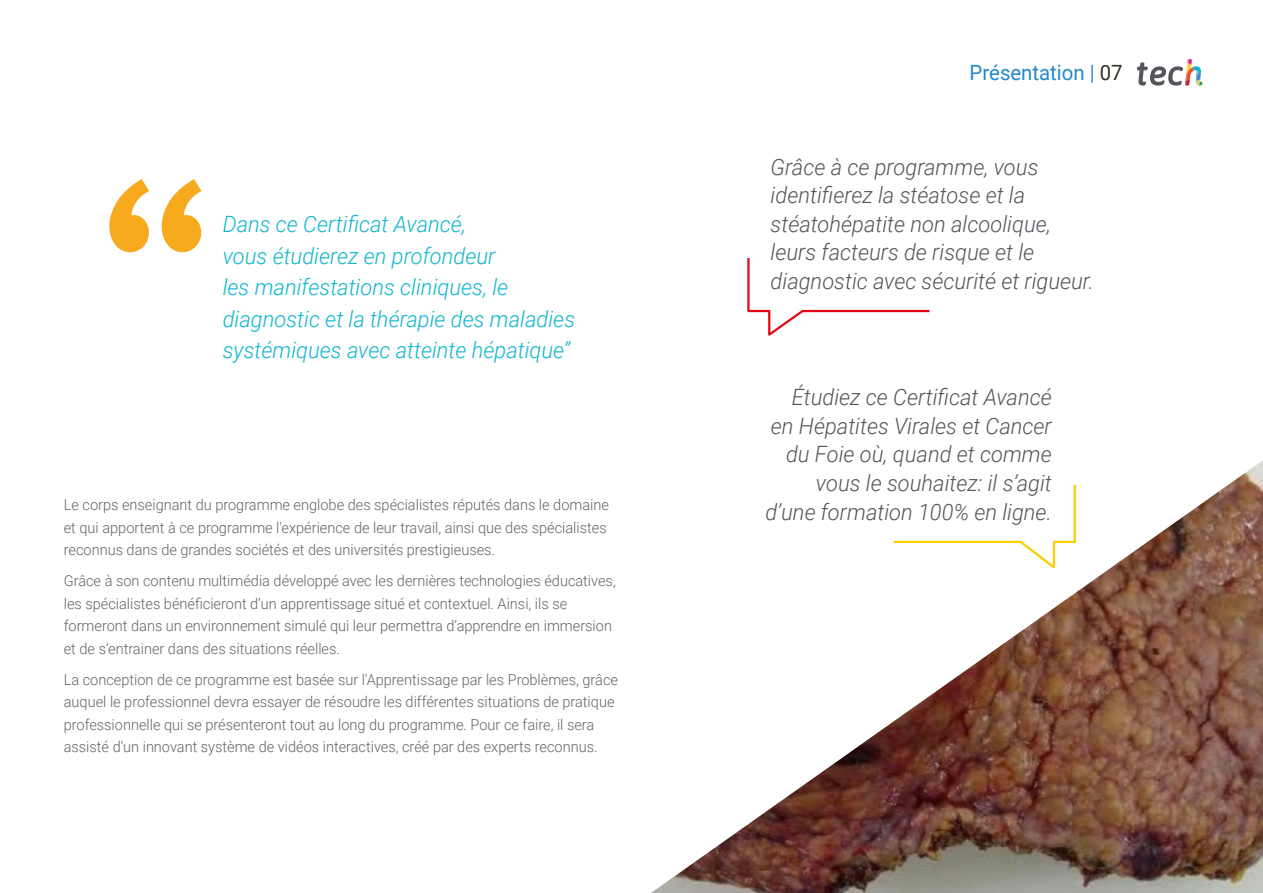
<style>
.page{position:relative;width:1263px;height:893px;background:#fff}
.page>*{position:absolute;margin:0;border:0;box-sizing:border-box;transform-origin:0 0}
.t1{font:italic 300 22.5px/28.5px "Roboto";color:#52555b;text-align:right}
.t2{font:italic 300 22.5px/31.5px "Roboto";color:#0fb6cf}
.t3{font:21px "Roboto";color:#2488c9}
.t4{font:300 15px/22.5px "Roboto";color:#61646a}
.s1{color:#312e20}
</style>
<div class="page">
<svg style="left:109px;top:179px;width:92px;height:73px"></svg>
<svg style="left:747px;top:258px;width:183px;height:78px"></svg>
<img style="left:651px;top:460px;width:612px;height:433px">
<svg style="left:1137px;top:59px;width:65px;height:27px"></svg>
<h1 class="t2" style="left:223px;top:208px;width:354px">Dans ce Certificat Avancé,<br>vous étudierez en profondeur<br>les manifestations cliniques, le diagnostic et la thérapie des maladies systémiques avec atteinte hépatique’’</h1>
<p class="t4" style="left:64px;top:493px;width:547px">Le corps enseignant du programme englobe des spécialistes réputés dans le domaine et qui apportent à ce programme l'expérience de leur travail, ainsi que des spécialistes reconnus dans de grandes sociétés et des universités prestigieuses.</p>
<p class="t4" style="left:64px;top:569px;width:553px">Grâce à son contenu multimédia développé avec les dernières technologies éducatives, les spécialistes bénéficieront d’un apprentissage situé et contextuel. Ainsi, ils se formeront dans un environnement simulé qui leur permettra d’apprendre en immersion et de s’entrainer dans des situations réelles.</p>
<p class="t4" style="left:64px;top:667px;width:556px">La conception de ce programme est basée sur l'Apprentissage par les Problèmes, grâce auquel le professionnel devra essayer de résoudre les différentes situations de pratique professionnelle qui se présenteront tout au long du programme. Pour ce faire, il sera assisté d'un innovant système de vidéos interactives, créé par des experts reconnus.</p>
<h2 class="t3" style="left:970px;top:57px;width:155px">Présentation | <span class="s1">07</span></h2>
<h1 class="t1" style="left:771px;top:152px;width:325px;text-align:left">Grâce à ce programme, vous identifierez la stéatose et la stéatohépatite non alcoolique, leurs facteurs de risque et le diagnostic avec sécurité et rigueur.</h1>
<h1 class="t1" style="left:765px;top:382px;width:288px">Étudiez ce Certificat Avancé en Hépatites Virales et Cancer du Foie où, quand et comme vous le souhaitez: il s’agit d’une formation 100% en ligne.</h1>
</div>
